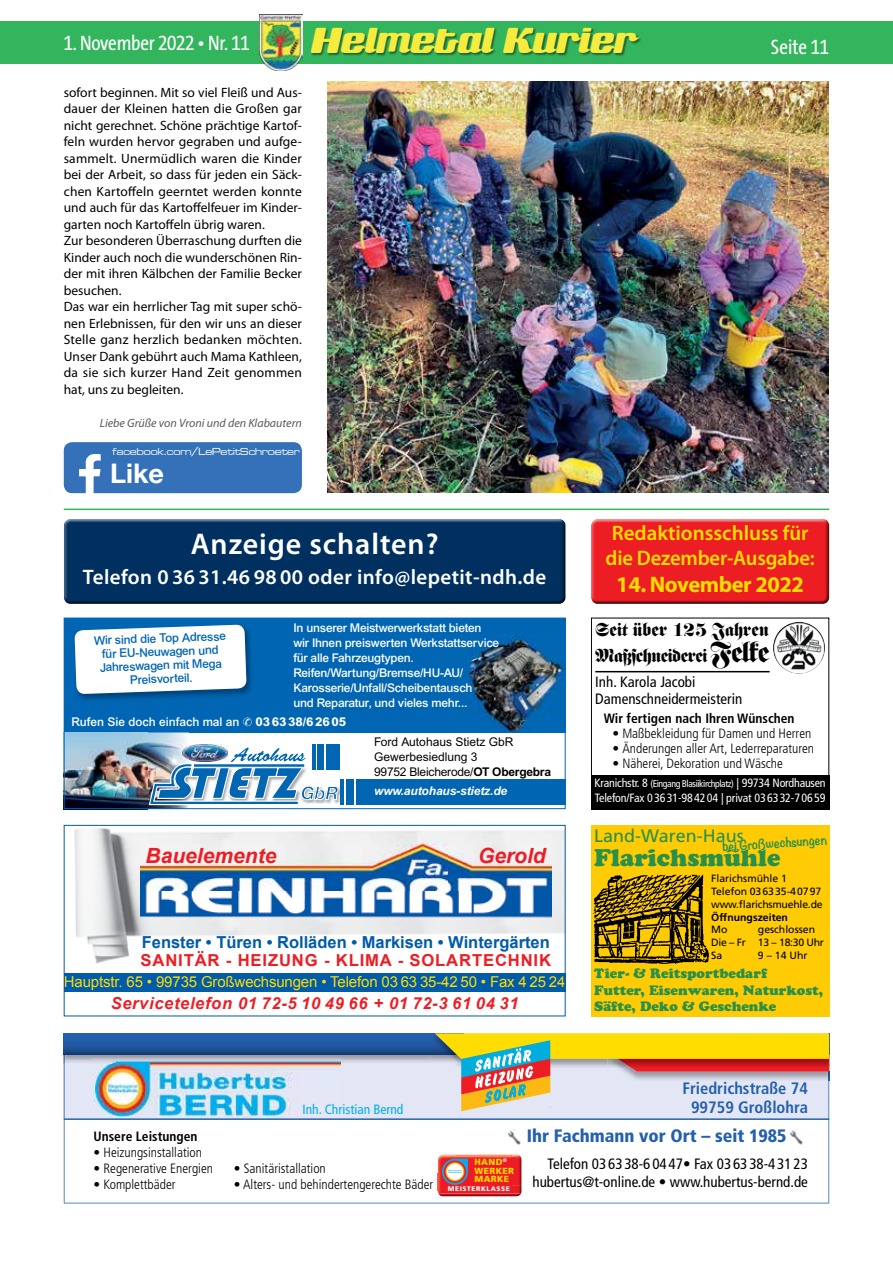
<style>
.page{position:relative;width:893px;height:1263px;background:#fff}
.page>*{position:absolute;margin:0;border:0;box-sizing:border-box;transform-origin:0 0}
.t1{font:condensed 42px "Sneakers Script";color:#f6ec3d}
.t2{font:600 30px "Myriad Pro";letter-spacing:.03em;color:#fff}
.t3{font:700 27px "Helvetica Neue";color:#fff}
.t4{font:24px "Cooper Black Std";color:#289048}
.t5{font:700 22.5px "Myriad Pro";letter-spacing:-.02em;color:#fd0}
.t6{font:600 21px "Myriad Pro";letter-spacing:.02em;color:#fff}
.t7{font:600 21px/25.2px "Myriad Pro";color:#fd0}
.t8{font:21px "The Sans Cd TF5";letter-spacing:-.01em;color:#fff}
.t9{font:italic 700 21px "Arial";color:#ed1d24}
.t10{font:19.5px/25.5px "Fette Fraktur D";letter-spacing:-.02em;color:#000}
.t11{font:900 condensed 18px "Frutiger";color:#2460ad}
.t12{font:18px "Frutiger";color:#289048}
.t13{font:700 16.5px "Arial";color:#005baa}
.t14{font:italic 700 16.5px "Arial";letter-spacing:.04em;color:#ed1d24}
.t15{font:700 16.5px "Arial";letter-spacing:.05em;color:#ed1d24}
.t16{font:700 condensed 16.5px/19.8px "Frutiger";color:#2460ad;text-align:center}
.t17{font:condensed 15px/16.5px "Frutiger";color:#000}
.t18{font:15px "Arial";letter-spacing:-.01em;color:#fd0}
.t19{font:13.5px/16.5px "Myriad Pro";color:#000}
.t20{font:300 condensed 13.5px "Frutiger";color:#000}
.t21{font:13.5px/16.5px "Cooper Black Std";color:#289048}
.t22{font:700 condensed 13.5px "Frutiger";color:#000}
.t23{font:condensed 13.5px "Frutiger";color:#00aeef}
.t24{font:12px/15px "Arial Medium PL";letter-spacing:-.02em;color:#fff}
.t25{font:condensed 12px/15px "Frutiger";letter-spacing:-.01em;color:#fff}
.t26{font:12px/13.5px "Arial Medium PL";color:#0066b3;text-align:center}
.t27{font:12px/15px "Arial PL";color:#000}
.t28{font:12px "Arial Medium PL";color:#fff}
.t29{font:italic 12px "Myriad Pro";color:#58595b}
.t30{font:12px "Arial Bold Italic PL";letter-spacing:-.01em;color:#fff}
.t31{font:700 12px "Noteworthy";color:#289048}
.t32{font:10.5px/12.8px "Frutiger";letter-spacing:-.01em;color:#000}
.t33{font:10.5px "Microgramma D Med Ext";color:#fff}
.t34{font:700 10.5px "Frutiger";color:#000}
.t35{font:900 8.85px/8.9px "Frutiger";letter-spacing:.04em;color:#fd0}
.t36{font:900 6.6px "Frutiger";letter-spacing:.09em;color:#fff}
.t37{font:500 2.1px/2.1px "Helvetica Neue";letter-spacing:.005em;color:#00aeef}
.s1{font-family:"Arial Extra Bold PL"}
.s2{font-family:"Arial Bold PL"}
.s3{font-size:30px}
.s4{font-size:9.75px}
</style>
<div class="page">
<div style="left:0;top:21px;width:893px;height:43px;background:#33b55d"></div>
<div style="left:311px;top:27px;width:331px;height:30px;background:#000;opacity:.5"></div>
<img style="left:259px;top:15px;width:44px;height:55px">
<hr style="left:64px;top:509px;width:765px;height:1px;background:#33b55d">
<div style="left:591px;top:825px;width:238px;height:191px;background:#ffcb05"></div>
<img style="left:593px;top:874px;width:117px;height:90px">
<img style="left:74px;top:828px;width:490px;height:136px">
<img style="left:141px;top:835px;width:410px;height:85px">
<div style="left:64px;top:973px;width:502px;height:18px;background:#005baa"></div>
<div style="left:64px;top:825px;width:502px;height:191px;border:1px solid #005baa"></div>
<div style="left:64px;top:618px;width:502px;height:114px;background:#0066b3"></div>
<img style="left:66px;top:732px;width:123px;height:75px">
<img style="left:339px;top:787px;width:1px;height:16px">
<div style="left:327px;top:744px;width:13px;height:25px;background:#0066b3"></div>
<hr style="left:340px;top:779px;width:4px;height:26px;background:#0066b3">
<div style="left:347px;top:779px;width:7px;height:26px;background:#0066b3"></div>
<div style="left:356px;top:779px;width:210px;height:26px;background:#0066b3"></div>
<img style="left:451px;top:635px;width:113px;height:98px">
<img style="left:74px;top:624px;width:265px;height:182px">
<hr style="left:193px;top:764px;width:112px;height:3px;background:#0066b3">
<div style="left:193px;top:763px;width:112px;height:5px;border:1px solid #fff"></div>
<div style="left:64px;top:618px;width:502px;height:191px;border:1px solid #0066b3"></div>
<hr style="left:595px;top:671px;width:175px;height:1px;background:#000">
<div style="left:591px;top:775px;width:238px;height:34px;background:#000"></div>
<img style="left:773px;top:622px;width:52px;height:52px;border-radius:26px">
<div style="left:60px;top:516px;width:507px;height:87px;background:#fff;opacity:.75"></div>
<div style="left:61px;top:520px;width:506px;height:84px;background:#00305f"></div>
<svg style="left:64px;top:1063px;width:765px;height:140px"></svg>
<img style="left:65px;top:1054px;width:366px;height:9px">
<svg style="left:64px;top:1033px;width:367px;height:21px;background:#20569d"></svg>
<img style="left:431px;top:1054px;width:4px;height:9px">
<img style="left:431px;top:1033px;width:4px;height:21px">
<svg style="left:435px;top:1033px;width:394px;height:85px;background:#dac48d"></svg>
<img style="left:94px;top:1059px;width:246px;height:67px">
<hr style="left:64px;top:1118px;width:765px;height:2px;background:#2460ad">
<img style="left:440px;top:1154px;width:80px;height:1px">
<img style="left:438px;top:1193px;width:83px;height:3px">
<img style="left:438px;top:1155px;width:73px;height:38px">
<img style="left:511px;top:1155px;width:10px;height:31px">
<svg style="left:511px;top:1186px;width:10px;height:7px"></svg>
<svg style="left:441px;top:1158px;width:27px;height:29px"></svg>
<img style="left:786px;top:1129px;width:22px;height:16px">
<img style="left:504px;top:1129px;width:22px;height:16px">
<div style="left:589px;top:518px;width:241px;height:83px;background:#f68e91"></div>
<div style="left:589px;top:520px;width:241px;height:85px;background:#000;opacity:.75"></div>
<img style="left:327px;top:81px;width:502px;height:412px">
<div style="left:64px;top:442px;width:238px;height:51px;background:#3471b8;border-radius:9px"></div>
<img style="left:64px;top:443px;width:37px;height:50px">
<h3 class="t8" style="left:64px;top:32px;width:187px">1. November 2022 • Nr. 11</h3>
<h1 class="t1" style="left:310px;top:15px;width:326px">Helmetal Kurier</h1>
<h3 class="t8" style="left:771px;top:37px;width:38px">Seite</h3>
<p class="t19" style="left:64px;top:84px;width:240px">sofort beginnen. Mit so viel Fleiß und Aus&shy;dauer der Kleinen hatten die Großen gar nicht gerechnet. Schöne prächtige Kartof&shy;feln wurden hervor gegraben und aufge&shy;sammelt. Unermüdlich waren die Kinder bei der Arbeit, so dass für jeden ein Säck&shy;chen Kartoffeln geerntet werden konnte und auch für das Kartoffelfeuer im Kinder&shy;garten noch Kartoffeln übrig waren.<br>Zur besonderen Überraschung durften die Kinder auch noch die wunderschönen Rin&shy;der mit ihren Kälbchen der Familie Becker besuchen.<br>Das war ein herrlicher Tag mit super schö&shy;nen Erlebnissen, für den wir uns an dieser Stelle ganz herzlich bedanken möchten.<br>Unser Dank gebührt auch Mama Kathleen, da sie sich kurzer Hand Zeit genommen hat, uns zu begleiten.</p>
<p class="t29" style="left:100px;top:415px;width:204px">Liebe Grüße von Vroni und den Klabautern</p>
<p class="t33" style="left:112px;top:445px;width:189px">facebook.com/LePetitSchroeter</p>
<h3 class="t3" style="left:110px;top:452px;width:55px">Like</h3>
<h2 class="t2" style="left:191px;top:525px;width:249px">Anzeige schalten?</h2>
<h3 class="t6" style="left:83px;top:564px;width:465px">Telefon 0 36 31.46 98 00 oder info@lepetit-ndh.de</h3>
<p class="t26" style="left:94px;top:634px;width:134px;rotate:-2deg">Wir sind die Top Adresse für EU-Neuwagen und<br>Jahreswagen mit Mega<br>Preisvorteil.</p>
<p class="t24" style="left:293px;top:620px;width:207px">In unserer Meistwerwerkstatt bieten wir Ihnen preiswerten Werkstattservice für alle Fahrzeugtypen.<br>Reifen/Wartung/Bremse/HU-AU/ Karosserie/Unfall/Scheibentausch<br>und Reparatur, und vieles mehr...</p>
<p class="t28" style="left:72px;top:715px;width:276px">Rufen Sie doch einfach mal an ✆ <span class="s1">03 63 38/6 26 05</span></p>
<p class="t27" style="left:374px;top:734px;width:178px">Ford Autohaus Stietz GbR<br>Gewerbesiedlung 3<br>99752 Bleicherode/<span class="s2">OT Obergebra</span></p>
<p class="t30" style="left:374px;top:784px;width:135px">www.autohaus-stietz.de</p>
<h3 class="t9" style="left:146px;top:842px;width:132px">Bauelemente</h3>
<h3 class="t9" style="left:478px;top:842px;width:69px">Gerold</h3>
<p class="t13" style="left:142px;top:932px;width:410px">Fenster • Türen • Rolläden • Markisen • Wintergärten</p>
<p class="t15" style="left:141px;top:950px;width:412px">SANITÄR - HEIZUNG - KLIMA - SOLARTECHNIK</p>
<p class="t18" style="left:64px;top:972px;width:503px">Hauptstr. 65 • 99735 Großwechsungen • Telefon 03 63 35-42 50 • Fax 4 25 24</p>
<p class="t14" style="left:111px;top:993px;width:409px">Servicetelefon 01 72-5 10 49 66 + 01 72-3 61 04 31</p>
<p class="t23" style="left:302px;top:1101px;width:102px">Inh. Christian Bernd</p>
<h3 class="t7" style="left:606px;top:519px;width:211px">Redaktionsschluss für die Dezember-Ausgabe:</h3>
<h3 class="t5" style="left:616px;top:569px;width:189px">14. November 2022</h3>
<h3 class="t10" style="left:595px;top:617px;width:176px">Seit über 125 Jahren<br>Maßschneiderei <span class="s3">Felke</span></h3>
<p class="t17" style="left:595px;top:674px;width:148px">Inh. Karola Jacobi<br>Damenschneidermeisterin</p>
<p class="t22" style="left:604px;top:711px;width:192px">Wir fertigen nach Ihren Wünschen</p>
<p class="t20" style="left:612px;top:726px;width:200px">• Maßbekleidung für Damen und Herren</p>
<p class="t20" style="left:612px;top:741px;width:203px">• Änderungen aller Art, Lederreparaturen</p>
<p class="t20" style="left:612px;top:756px;width:172px">• Näherei, Dekoration und Wäsche</p>
<p class="t25" style="left:595px;top:775px;width:232px">Kranichstr. 8 <span class="s4">(Eingang Blasiikirchplatz)</span> | 99734 Nordhausen<br>Telefon/Fax 03631-984204 | privat 036332-70659</p>
<h3 class="t12" style="left:594px;top:825px;width:151px">Land-Waren-Haus</h3>
<h3 class="t4" style="left:594px;top:843px;width:188px">Flarichsmühle</h3>
<p class="t31" style="left:722px;top:836px;width:106px;rotate:-4deg">bei Großwechsungen</p>
<p class="t32" style="left:711px;top:872px;width:113px">Flarichsmühle 1<br>Telefon 03 63 35-4 07 97 www.flarichsmuehle.de</p>
<p class="t34" style="left:711px;top:911px;width:78px">Öffnungszeiten</p>
<p class="t32" style="left:711px;top:923px;width:18px">Mo</p>
<p class="t32" style="left:711px;top:923px;width:114px;text-indent:47px">geschlossen<br>Die – Fr 13 – 18:30 Uhr<br>Sa</p>
<p class="t32" style="left:758px;top:949px;width:51px">9 – 14 Uhr</p>
<p class="t21" style="left:594px;top:965px;width:230px">Tier- &amp; Reitsportbedarf<br>Futter, Eisenwaren, Naturkost,<br>Säfte, Deko &amp; Geschenke</p>
<p class="t16" style="left:682px;top:1078px;width:127px">Friedrichstraße 74<br>99759 Großlohra</p>
<p class="t22" style="left:94px;top:1128px;width:105px">Unsere Leistungen</p>
<p class="t20" style="left:94px;top:1145px;width:110px">• Heizungsinstallation</p>
<p class="t20" style="left:94px;top:1160px;width:121px">• Regenerative Energien</p>
<p class="t20" style="left:94px;top:1176px;width:84px">• Komplettbäder</p>
<p class="t20" style="left:234px;top:1160px;width:94px">• Sanitäristallation</p>
<p class="t20" style="left:234px;top:1176px;width:201px">• Alters- und behindertengerechte Bäder</p>
<p class="t37" style="left:448px;top:1169px;width:15px">Eingetragener<br>Meisterbetrieb</p>
<p class="t35" style="left:474px;top:1157px;width:41px">HAND<sup>®<br></sup>WERKER<br>MARKE</p>
<p class="t36" style="left:448px;top:1185px;width:63px">MEISTERKLASSE</p>
<h3 class="t11" style="left:527px;top:1125px;width:261px">Ihr Fachmann vor Ort – seit 1985</h3>
<p class="t17" style="left:532px;top:1155px;width:277px;line-height:18px;text-align:right">Telefon 03 63 38-6 04 47• Fax 03 63 38-4 31 23 hubertus@t-online.de • www.hubertus-bernd.de</p>
</div>
